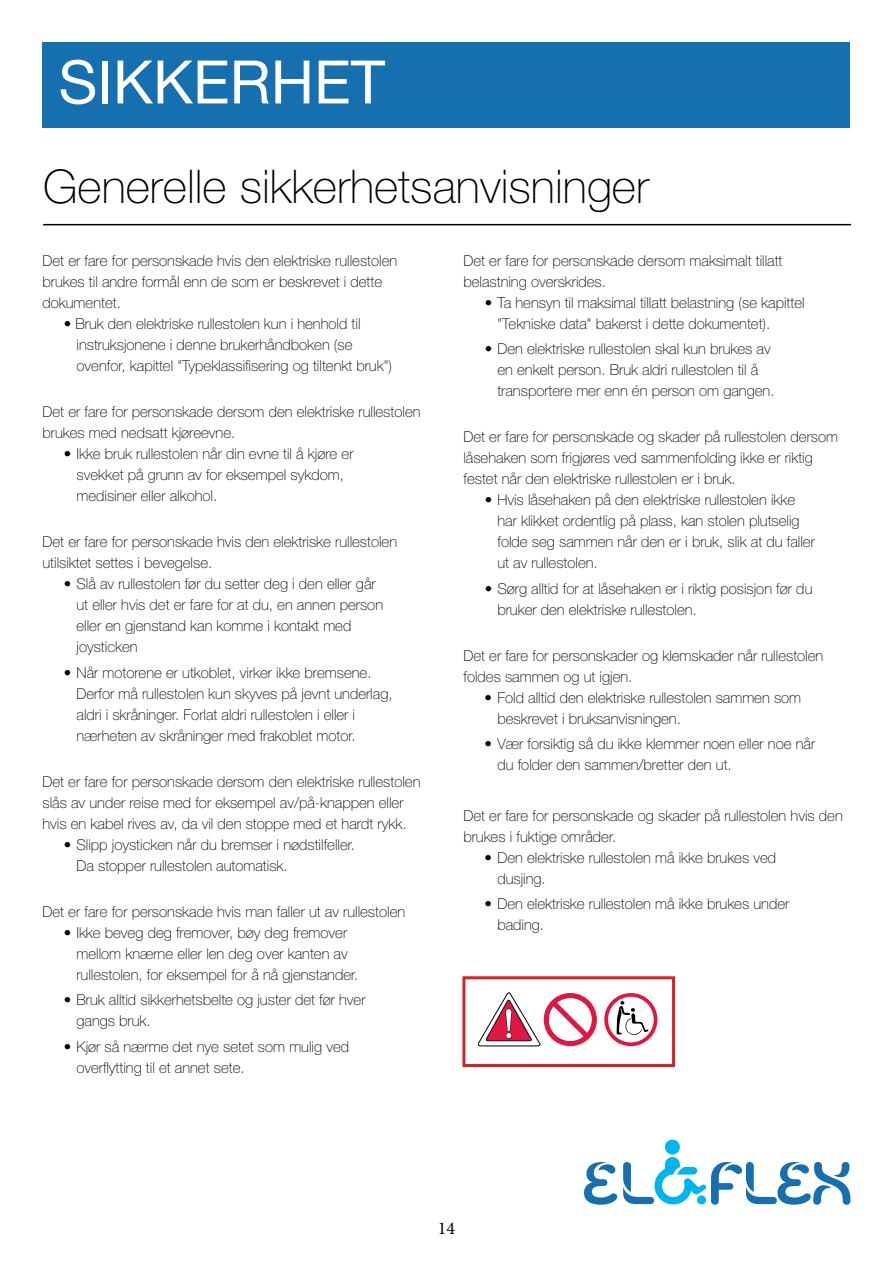
<style>
.page{position:relative;width:893px;height:1263px;background:#fff}
.page>*{position:absolute;margin:0;border:0;box-sizing:border-box;transform-origin:0 0}
.t1{font:60px "Helvetica Neue LT Pro";color:#fff}
.t2{font:100 46.5px "Helvetica Neue LT Pro";color:#000}
.t3{font:18px "Minion Pro";color:#000}
.t4{font:100 15px/21px "Helvetica Neue LT Pro";color:#000}
</style>
<div class="page">
<svg style="left:584px;top:1162px;width:33px;height:43px"></svg>
<div style="left:665px;top:1139px;width:15px;height:15px;background:#00b5ed;border-radius:50%"></div>
<svg style="left:623px;top:1157px;width:227px;height:48px"></svg>
<div style="left:43px;top:43px;width:807px;height:85px;background:#1670b0"></div>
<hr style="left:43px;top:224px;width:808px;height:1px;background:#000">
<div style="left:462px;top:976px;width:213px;height:91px;border:3px solid #d2232a"></div>
<svg style="left:478px;top:992px;width:119px;height:54px"></svg>
<svg style="left:604px;top:993px;width:53px;height:53px"></svg>
<h1 class="t1" style="left:58px;top:46px;width:328px">SIKKERHET</h1>
<h2 class="t2" style="left:43px;top:160px;width:607px">Generelle sikkerhetsanvisninger</h2>
<p class="t4" style="left:43px;top:250px;width:356px">Det er fare for personskade hvis den elektriske rullestolen brukes til andre formål enn de som er beskrevet i dette dokumentet.</p>
<p class="t4" style="left:77px;top:313px;width:317px;text-indent:-13px">• Bruk den elektriske rullestolen kun i henhold til instruksjonene i denne brukerhåndboken (se ovenfor, kapittel "Typeklassifisering og tiltenkt bruk")</p>
<p class="t4" style="left:43px;top:401px;width:380px">Det er fare for personskade dersom den elektriske rullestolen brukes med nedsatt kjøreevne.</p>
<p class="t4" style="left:77px;top:443px;width:278px;text-indent:-13px">• Ikke bruk rullestolen når din evne til å kjøre er svekket på grunn av for eksempel sykdom, medisiner eller alkohol.</p>
<p class="t4" style="left:42px;top:531px;width:356px">Det er fare for personskade hvis den elektriske rullestolen utilsiktet settes i bevegelse.</p>
<p class="t4" style="left:76px;top:573px;width:308px;text-indent:-13px">• Slå av rullestolen før du setter deg i den eller går ut eller hvis det er fare for at du, en annen person eller en gjenstand kan komme i kontakt med joysticken</p>
<p class="t4" style="left:76px;top:662px;width:318px;text-indent:-13px">• Når motorene er utkoblet, virker ikke bremsene.<br>Derfor må rullestolen kun skyves på jevnt underlag, aldri i skråninger. Forlat aldri rullestolen i eller i nærheten av skråninger med frakoblet motor.</p>
<p class="t4" style="left:42px;top:771px;width:380px">Det er fare for personskade dersom den elektriske rullestolen slås av under reise med for eksempel av/på-knappen eller hvis en kabel rives av, da vil den stoppe med et hardt rykk.</p>
<p class="t4" style="left:76px;top:834px;width:280px;text-indent:-13px">• Slipp joysticken når du bremser i nødstilfeller.<br>Da stopper rullestolen automatisk.</p>
<p class="t4" style="left:42px;top:901px;width:364px">Det er fare for personskade hvis man faller ut av rullestolen</p>
<p class="t4" style="left:76px;top:922px;width:283px;text-indent:-13px">• Ikke beveg deg fremover, bøy deg fremover mellom knærne eller len deg over kanten av rullestolen, for eksempel for å nå gjenstander.</p>
<p class="t4" style="left:76px;top:989px;width:291px;text-indent:-13px">• Bruk alltid sikkerhetsbelte og juster det før hver gangs bruk.</p>
<p class="t4" style="left:76px;top:1036px;width:274px;text-indent:-13px">• Kjør så nærme det nye setet som mulig ved overflytting til et annet sete.</p>
<p class="t4" style="left:463px;top:250px;width:321px">Det er fare for personskade dersom maksimalt tillatt belastning overskrides.</p>
<p class="t4" style="left:497px;top:292px;width:309px;text-indent:-13px">• Ta hensyn til maksimal tillatt belastning (se kapittel "Tekniske data" bakerst i dette dokumentet).</p>
<p class="t4" style="left:497px;top:338px;width:279px;text-indent:-13px">• Den elektriske rullestolen skal kun brukes av en enkelt person. Bruk aldri rullestolen til å transportere mer enn én person om gangen.</p>
<p class="t4" style="left:463px;top:426px;width:376px">Det er fare for personskade og skader på rullestolen dersom låsehaken som frigjøres ved sammenfolding ikke er riktig festet når den elektriske rullestolen er i bruk.</p>
<p class="t4" style="left:497px;top:489px;width:319px;text-indent:-13px">• Hvis låsehaken på den elektriske rullestolen ikke har klikket ordentlig på plass, kan stolen plutselig folde seg sammen når den er i bruk, slik at du faller ut av rullestolen.</p>
<p class="t4" style="left:497px;top:578px;width:316px;text-indent:-13px">• Sørg alltid for at låsehaken er i riktig posisjon før du bruker den elektriske rullestolen.</p>
<p class="t4" style="left:463px;top:645px;width:361px">Det er fare for personskader og klemskader når rullestolen foldes sammen og ut igjen.</p>
<p class="t4" style="left:497px;top:687px;width:305px;text-indent:-13px">• Fold alltid den elektriske rullestolen sammen som beskrevet i bruksanvisningen.</p>
<p class="t4" style="left:497px;top:733px;width:319px;text-indent:-13px">• Vær forsiktig så du ikke klemmer noen eller noe når du folder den sammen/bretter den ut.</p>
<p class="t4" style="left:463px;top:805px;width:381px">Det er fare for personskade og skader på rullestolen hvis den brukes i fuktige områder.</p>
<p class="t4" style="left:497px;top:847px;width:280px;text-indent:-13px">• Den elektriske rullestolen må ikke brukes ved dusjing.</p>
<p class="t4" style="left:497px;top:893px;width:293px;text-indent:-13px">• Den elektriske rullestolen må ikke brukes under bading.</p>
<p class="t3" style="left:438px;top:1217px;width:19px">14</p>
</div>
